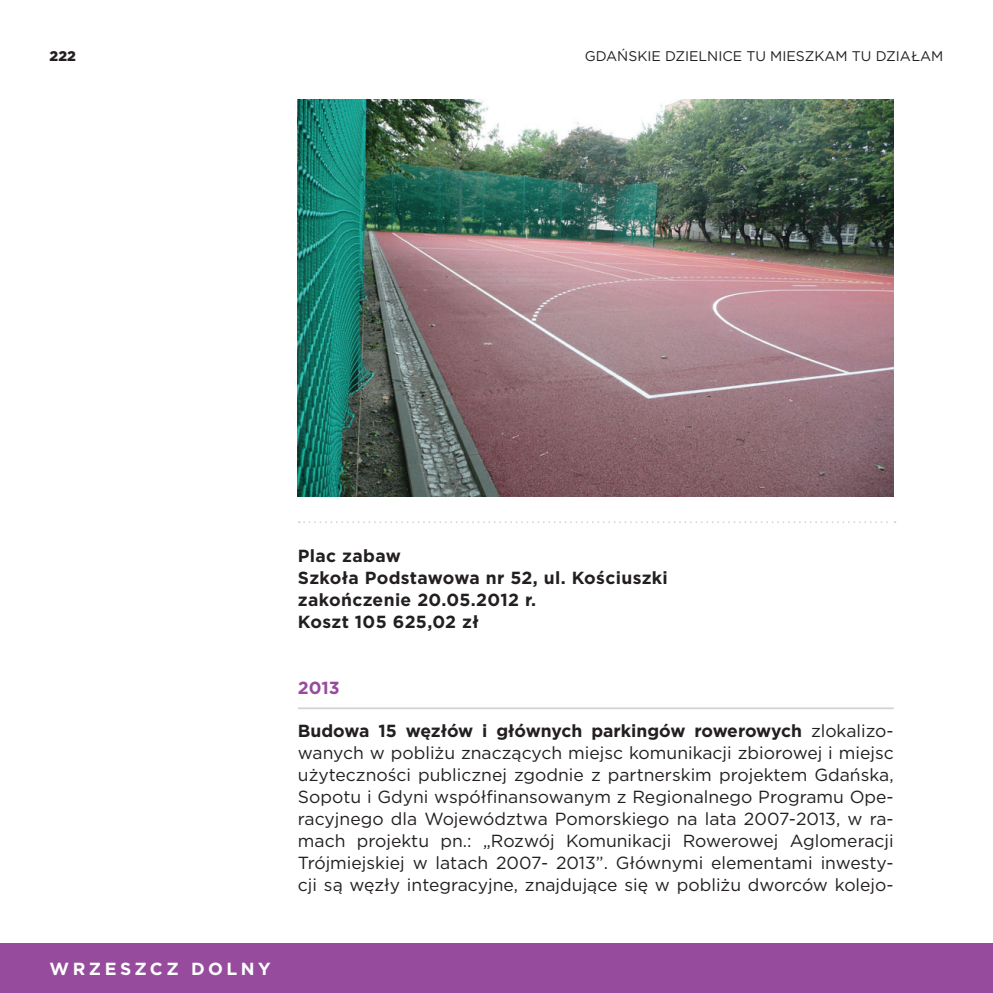
<style>
.page{position:relative;width:993px;height:993px;background:#fff}
.page>*{position:absolute;margin:0;border:0;box-sizing:border-box;transform-origin:0 0}
.t1{font:17.5px/21.9px "Gotham";color:#231f20;text-align:justify}
.t2{font:700 17.5px/21.9px "Gotham";letter-spacing:.02em;color:#231f20}
.t3{font:700 17.5px "Gotham";letter-spacing:.2em;color:#fff}
.t4{font:700 17.5px "Gotham";color:#964b9d}
.t5{font:14px "Gotham";color:#231f20}
.t6{font:900 14px "Gotham";color:#231f20}
.s1{font-weight:700}
</style>
<div class="page">
<div style="left:0;top:943px;width:992px;height:49px;background:#964b9d"></div>
<svg style="left:299px;top:521px;width:596px;height:2px"></svg>
<hr style="left:298px;top:707px;width:595px;height:2px;background:#d1d2d4">
<img style="left:298px;top:99px;width:595px;height:397px">
<p class="t6" style="left:50px;top:46px;width:28px">222</p>
<p class="t5" style="left:584px;top:47px;width:360px">GDAŃSKIE DZIELNICE TU MIESZKAM TU DZIAŁAM</p>
<p class="t2" style="left:298px;top:544px;width:371px">Plac zabaw<br>Szkoła Podstawowa nr 52, ul. Kościuszki zakończenie 20.05.2012 r.<br>Koszt 105 625,02 zł</p>
<p class="t3" style="left:50px;top:957px;width:223px">WRZESZCZ DOLNY</p>
<p class="t4" style="left:298px;top:675px;width:43px">2013</p>
<p class="t1" style="left:298px;top:719px;width:597px"><span class="s1">Budowa 15 węzłów i głównych parkingów rowerowych</span> zlokalizo&shy;wanych w pobliżu znaczących miejsc komunikacji zbiorowej i miejsc użyteczności publicznej zgodnie z partnerskim projektem Gdańska, Sopotu i Gdyni współfinansowanym z Regionalnego Programu Ope&shy;racyjnego dla Województwa Pomorskiego na lata 2007-2013, w ra&shy;mach projektu pn.: „Rozwój Komunikacji Rowerowej Aglomeracji Trójmiejskiej w latach 2007- 2013”. Głównymi elementami inwesty&shy;cji są węzły integracyjne, znajdujące się w pobliżu dworców kolejo-</p>
</div>
